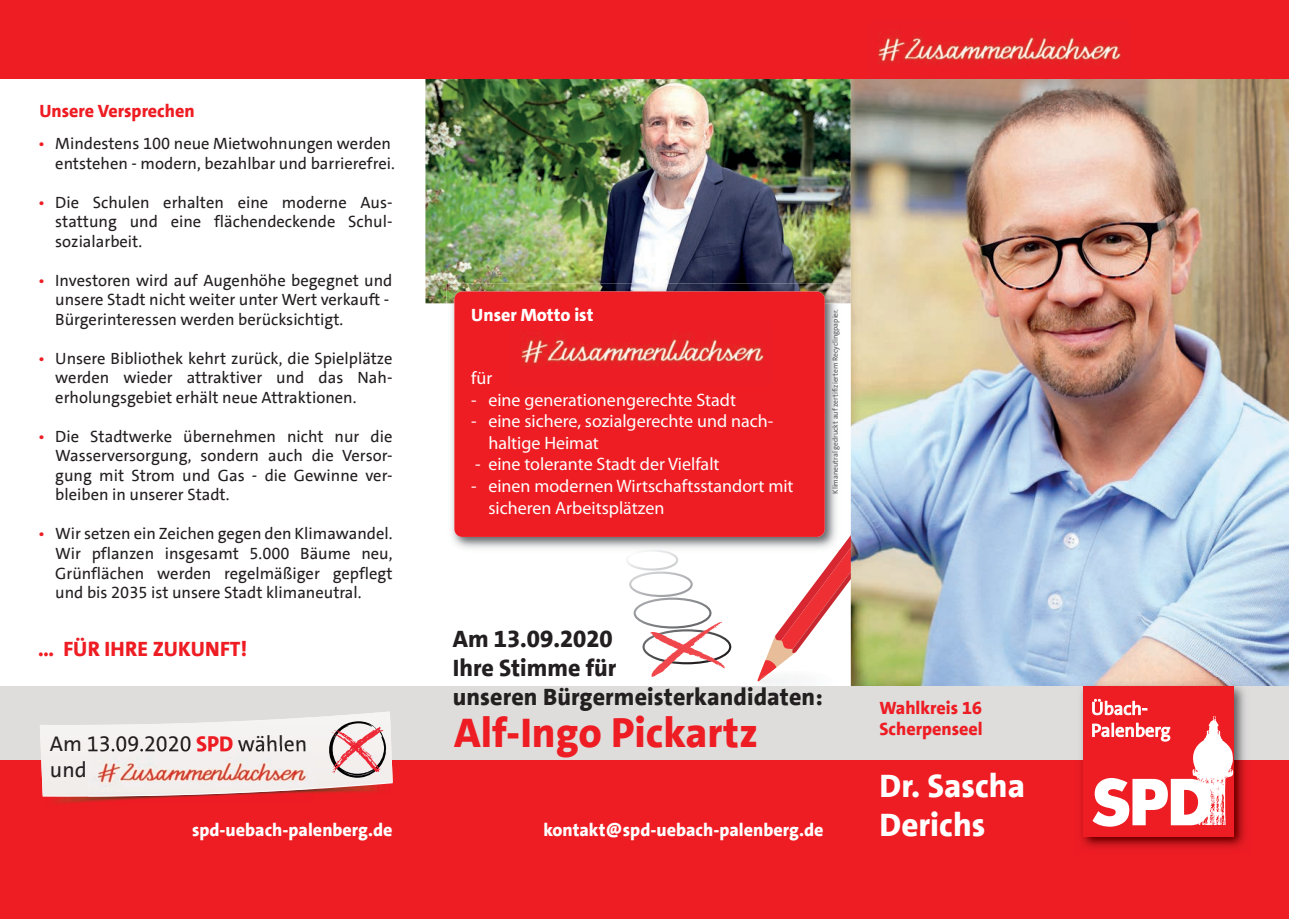
<style>
.page{position:relative;width:1289px;height:919px;background:#fff}
.page>*{position:absolute;margin:0;border:0;box-sizing:border-box;transform-origin:0 0}
.t1{font:800 42px "SPD The Sans";color:#ee1d23}
.t2{font:800 33px "SPD The Sans";color:#fff}
.t3{font:800 24px/28.8px "SPD The Sans";letter-spacing:.005em;color:#231f20}
.t4{font:21.6px/25.8px "SPD The Sans";color:#231f20}
.t5{font:800 21px "SPD The Sans";letter-spacing:.015em;color:#ee1d23}
.t6{font:18px/21.6px "Myriad Pro";color:#fff}
.t7{font:800 18px "SPD The Sans";color:#fff}
.t8{font:800 18px/21.6px "SPD The Sans";color:#ee1d23}
.t9{font:16.5px/19.5px "SPD The Sans";color:#231f20;text-align:justify}
.t10{font:7.5px "SPD The Sans";color:#57585a}
.s1{color:#ee1d23}
.s2{font-weight:800;color:#ee1d23}
</style>
<div class="page">
<img style="left:425px;top:78px;width:425px;height:225px">
<img style="left:850px;top:78px;width:438px;height:608px">
<div style="left:0;top:0;width:1288px;height:78px;background:#ee1d23"></div>
<svg style="left:626px;top:553px;width:105px;height:124px"></svg>
<div style="left:0;top:686px;width:1288px;height:83px;background:#dedddc"></div>
<div style="left:0;top:760px;width:1288px;height:158px;background:#ee1d23"></div>
<img style="left:867px;top:19px;width:263px;height:66px">
<img style="left:867px;top:78px;width:263px;height:1px">
<img style="left:446px;top:283px;width:394px;height:266px">
<svg style="left:757px;top:533px;width:95px;height:153px"></svg>
<div style="left:454px;top:291px;width:370px;height:246px;background:#ee1d23;border-radius:8px"></div>
<img style="left:520px;top:336px;width:244px;height:31px">
<img style="left:48px;top:797px;width:340px;height:8px">
<img style="left:53px;top:797px;width:330px;height:7px">
<img style="left:61px;top:797px;width:312px;height:5px">
<svg style="left:40px;top:711px;width:353px;height:86px"></svg>
<img style="left:88px;top:802px;width:226px;height:1px">
<img style="left:88px;top:801px;width:226px;height:1px">
<img style="left:88px;top:800px;width:226px;height:1px">
<img style="left:88px;top:796px;width:226px;height:4px">
<img style="left:88px;top:795px;width:226px;height:1px">
<img style="left:88px;top:746px;width:226px;height:49px">
<img style="left:88px;top:746px;width:102px;height:5px">
<img style="left:197px;top:746px;width:35px;height:5px">
<img style="left:238px;top:746px;width:67px;height:5px">
<img style="left:1074px;top:677px;width:176px;height:176px">
<img style="left:1074px;top:760px;width:176px;height:1px">
<div style="left:1083px;top:686px;width:150px;height:150px;background:#ee1d23"></div>
<svg style="left:1092px;top:698px;width:141px;height:128px"></svg>
<p class="t8" style="left:39px;top:100px;width:157px">Unsere Versprechen</p>
<p class="t9" style="left:38px;top:134px;width:358px;text-align:right"><span class="s1">•</span> Mindestens 100 neue Mietwohnungen werden entstehen - modern, bezahlbar und barrierefrei.</p>
<p class="t9" style="left:55px;top:192px;width:339px;text-indent:-17px"><span class="s1">•</span> Die Schulen erhalten eine moderne Aus&shy;stattung und eine flächendeckende Schul&shy;sozialarbeit.</p>
<p class="t9" style="left:55px;top:270px;width:339px;text-align:left;text-indent:-17px"><span class="s1">•</span> Investoren wird auf Augenhöhe begegnet und unsere Stadt nicht weiter unter Wert verkauft -<br>Bürgerinteressen werden berücksichtigt.</p>
<p class="t9" style="left:55px;top:348px;width:339px;text-indent:-17px"><span class="s1">•</span> Unsere Bibliothek kehrt zurück, die Spielplätze werden wieder attraktiver und das Nah&shy;erholungsgebiet erhält neue Attraktionen.</p>
<p class="t9" style="left:55px;top:426px;width:339px;text-indent:-17px"><span class="s1">•</span> Die Stadtwerke übernehmen nicht nur die Wasserversorgung, sondern auch die Versor&shy;gung mit Strom und Gas - die Gewinne ver&shy;bleiben in unserer Stadt.</p>
<p class="t9" style="left:55px;top:524px;width:339px;text-indent:-17px"><span class="s1">•</span> Wir setzen ein Zeichen gegen den Klimawandel.<br>Wir pflanzen insgesamt 5.000 Bäume neu, Grünflächen werden regelmäßiger gepflegt und bis 2035 ist unsere Stadt klimaneutral.</p>
<p class="t5" style="left:38px;top:635px;width:210px">… FÜR IHRE ZUKUNFT!</p>
<h3 class="t4" style="left:50px;top:731px;width:259px">Am 13.09.2020 <span class="s2">SPD</span> wählen und</h3>
<p class="t7" style="left:471px;top:303px;width:124px">Unser Motto ist</p>
<p class="t6" style="left:471px;top:367px;width:23px">für</p>
<p class="t6" style="left:471px;top:388px;width:266px">- eine generationengerechte Stadt</p>
<p class="t6" style="left:488px;top:410px;width:286px;text-indent:-17px">- eine sichere, sozialgerechte und nach&shy;haltige Heimat</p>
<p class="t6" style="left:475px;top:453px;width:246px">- eine tolerante Stadt der Vielfalt</p>
<p class="t6" style="left:488px;top:475px;width:307px;text-indent:-17px">- einen modernen Wirtschaftsstandort mit sicheren Arbeitsplätzen</p>
<p class="t10" style="left:830px;top:493px;width:186px;rotate:-90deg">Klimaneutral gedruckt auf zertifiziertem Recyclingpapier.</p>
<h3 class="t3" style="left:453px;top:624px;width:371px">Am 13.09.2020<br>Ihre Stimme für<br>unseren Bürgermeisterkandidaten:</h3>
<h1 class="t1" style="left:454px;top:706px;width:305px">Alf-Ingo Pickartz</h1>
<p class="t8" style="left:879px;top:696px;width:105px">Wahlkreis 16<br>Scherpenseel</p>
<h2 class="t2" style="left:879px;top:764px;width:147px">Dr. Sascha</h2>
<p class="t7" style="left:192px;top:818px;width:202px">spd-uebach-palenberg.de</p>
<h2 class="t2" style="left:879px;top:803px;width:107px">Derichs</h2>
<p class="t7" style="left:543px;top:818px;width:282px">kontakt@spd-uebach-palenberg.de</p>
</div>
